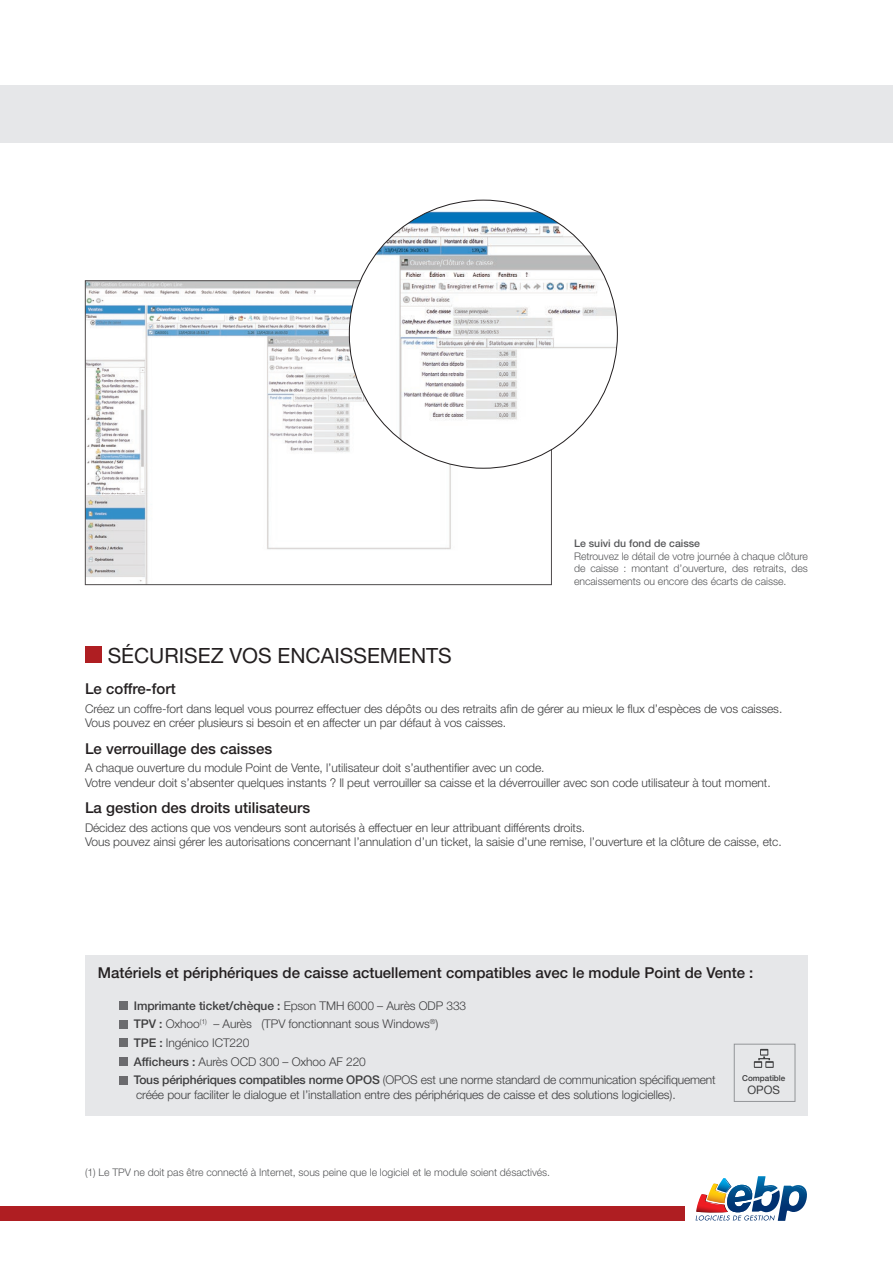
<style>
.page{position:relative;width:893px;height:1263px;background:#fff}
.page>*{position:absolute;margin:0;border:0;box-sizing:border-box;transform-origin:0 0}
.t1{font:21px "Helvetica Neue LT Std";color:#231f20}
.t2{font:500 15px "Helvetica Neue LT Std";color:#231f20}
.t3{font:300 12px/18.6px "Helvetica Neue LT Std";letter-spacing:-.005em;color:#3e3e3f}
.t4{font:11.55px "Helvetica Neue";color:#3e3e3f}
.t5{font:300 10.5px/12.6px "Helvetica Neue LT Std";letter-spacing:-.005em;color:#57585a;text-align:justify}
.t6{font:500 10.5px "Helvetica Neue LT Std";color:#57585a}
.t7{font:500 8.1px "Helvetica Neue";color:#3e3e3f}
.s1{font-weight:500}
</style>
<div class="page">
<div style="left:0;top:1206px;width:684px;height:15px;background:#af1e22"></div>
<svg style="left:696px;top:1176px;width:111px;height:45px"></svg>
<div style="left:85px;top:646px;width:17px;height:17px;background:#af1e22"></div>
<div style="left:0;top:85px;width:893px;height:57px;background:#e6e7e9"></div>
<div style="left:85px;top:955px;width:723px;height:160px;background:#e6e7e9"></div>
<div style="left:119px;top:1001px;width:8px;height:8px;background:#6b6b6e"></div>
<div style="left:119px;top:1020px;width:8px;height:8px;background:#6b6b6e"></div>
<div style="left:119px;top:1039px;width:8px;height:8px;background:#6b6b6e"></div>
<div style="left:119px;top:1057px;width:8px;height:8px;background:#6b6b6e"></div>
<div style="left:119px;top:1076px;width:8px;height:8px;background:#6b6b6e"></div>
<div style="left:734px;top:1044px;width:61px;height:57px;border:1px solid #939598"></div>
<svg style="left:754px;top:1049px;width:20px;height:19px"></svg>
<img style="left:87px;top:282px;width:463px;height:301px">
<img style="left:349px;top:200px;width:268px;height:268px;border-radius:134px">
<p class="t6" style="left:574px;top:537px;width:128px">Le suivi du fond de caisse</p>
<p class="t5" style="left:574px;top:549px;width:235px">Retrouvez le détail de votre journée à chaque clôture de caisse : montant d’ouverture, des retraits, des encaissements ou encore des écarts de caisse.</p>
<h1 class="t1" style="left:108px;top:643px;width:346px">SÉCURISEZ VOS ENCAISSEMENTS</h1>
<p class="t2" style="left:85px;top:680px;width:92px">Le coffre-fort</p>
<p class="t3" style="left:85px;top:701px;width:699px;line-height:14.4px">Créez un coffre-fort dans lequel vous pourrez effectuer des dépôts ou des retraits afin de gérer au mieux le flux d’espèces de vos caisses.<br>Vous pouvez en créer plusieurs si besoin et en affecter un par défaut à vos caisses.</p>
<p class="t2" style="left:85px;top:739px;width:189px">Le verrouillage des caisses</p>
<p class="t3" style="left:85px;top:760px;width:687px;line-height:14.4px">A chaque ouverture du module Point de Vente, l’utilisateur doit s’authentifier avec un code.<br>Votre vendeur doit s’absenter quelques instants ? Il peut verrouiller sa caisse et la déverrouiller avec son code utilisateur à tout moment.</p>
<p class="t2" style="left:85px;top:799px;width:227px">La gestion des droits utilisateurs</p>
<p class="t3" style="left:85px;top:820px;width:698px;line-height:14.4px">Décidez des actions que vos vendeurs sont autorisés à effectuer en leur attribuant différents droits.<br>Vous pouvez ainsi gérer les autorisations concernant l’annulation d’un ticket, la saisie d’une remise, l’ouverture et la clôture de caisse, etc.</p>
<p class="t2" style="left:98px;top:964px;width:657px">Matériels et périphériques de caisse actuellement compatibles avec le module Point de Vente :</p>
<p class="t3" style="left:134px;top:996px;width:583px"><span class="s1">Imprimante ticket/chèque :</span> Epson TMH 6000 – Aurès ODP 333<br><span class="s1">TPV :</span> Oxhoo<sup>(1)</sup> – Aurès (TPV fonctionnant sous Windows<sup>®</sup>)<br><span class="s1">TPE :</span> Ingénico ICT220<br><span class="s1">Afficheurs :</span> Aurès OCD 300 – Oxhoo AF 220<br><span class="s1">Tous périphériques compatibles norme OPOS</span> (OPOS est une norme standard de communication spécifiquement</p>
<p class="t3" style="left:136px;top:1085px;width:541px">créée pour faciliter le dialogue et l’installation entre des périphériques de caisse et des solutions logicielles).</p>
<p class="t7" style="left:742px;top:1072px;width:45px">Compatible</p>
<p class="t4" style="left:747px;top:1082px;width:34px">OPOS</p>
<p class="t5" style="left:85px;top:1166px;width:467px">(1) Le TPV ne doit pas être connecté à Internet, sous peine que le logiciel et le module soient désactivés.</p>
</div>
